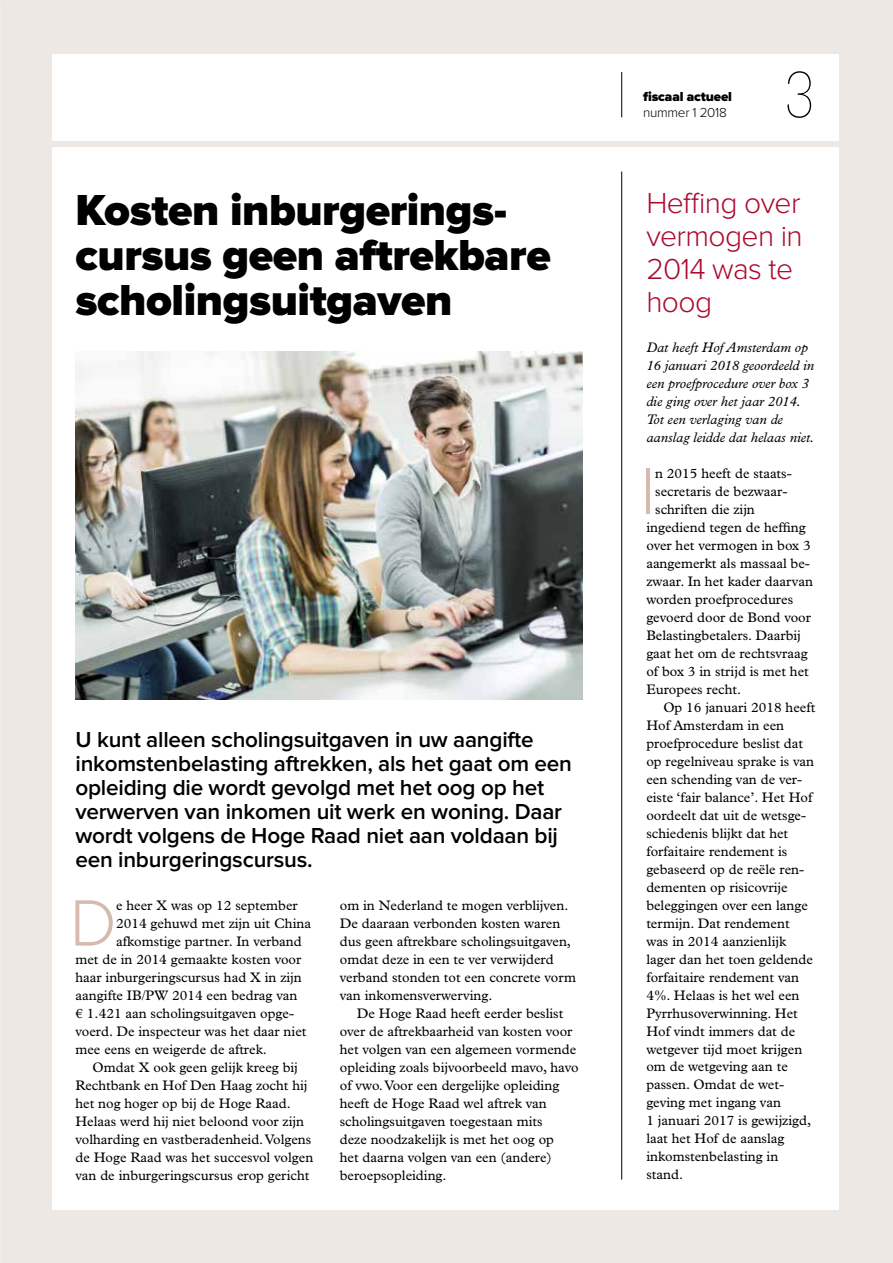
<style>
.page{position:relative;width:893px;height:1263px;background:#eee8e4}
.page>*{position:absolute;margin:0;border:0;box-sizing:border-box;transform-origin:0 0}
.t1{font:300 67.8px "Proxima Nova";color:#d6baae}
.t2{font:100 63px "Glypha LT Std";color:#000}
.t3{font:900 45px/45px "Proxima Nova";letter-spacing:-.01em;color:#000}
.t4{font:300 30px/33px "Proxima Nova";letter-spacing:-.02em;color:#aa0a2f}
.t5{font:600 22.5px/24px "Proxima Nova";letter-spacing:-.01em;color:#000}
.t6{font:13.8px/18px "Plantin Std";color:#000}
.t7{font:italic 13.8px/18px "Plantin Std";color:#000}
.t8{font:900 13.5px "Proxima Nova";letter-spacing:-.01em;color:#000}
.t9{font:300 13.5px "Proxima Nova";letter-spacing:-.02em;color:#000}
</style>
<div class="page">
<div style="left:52px;top:54px;width:787px;height:1156px;background:#fff"></div>
<div style="left:0;top:141px;width:892px;height:6px;background:#eee8e4"></div>
<img style="left:75px;top:351px;width:508px;height:348px">
<hr style="left:621px;top:72px;width:1px;height:45px;background:#000">
<hr style="left:621px;top:171px;width:1px;height:1008px;background:#000">
<h3 class="t3" style="left:75px;top:189px;width:477px">Kosten inburgerings&shy;cursus geen aftrekbare scholingsuitgaven</h3>
<p class="t5" style="left:75px;top:729px;width:498px">U kunt alleen scholingsuitgaven in uw aangifte inkomstenbelasting aftrekken, als het gaat om een opleiding die wordt gevolgd met het oog op het verwerven van inkomen uit werk en woning. Daar wordt volgens de Hoge Raad niet aan voldaan bij een inburgeringscursus.</p>
<h1 class="t1" style="left:70px;top:892px;width:48px">D</h1>
<p class="t6" style="left:116px;top:896px;width:183px">e heer X was op 12 september</p>
<p class="t6" style="left:340px;top:896px;width:238px">om in Nederland te mogen verblijven.<br>De daaraan verbonden kosten waren dus geen aftrekbare scholingsuitgaven, omdat deze in een te ver verwijderd verband stonden tot een concrete vorm van inkomensverwerving.</p>
<p class="t6" style="left:340px;top:1004px;width:240px;text-indent:17px">De Hoge Raad heeft eerder beslist over de aftrekbaarheid van kosten voor het volgen van een algemeen vormende opleiding zoals bijvoorbeeld mavo, havo of vwo. Voor een dergelijke opleiding heeft de Hoge Raad wel aftrek van scholingsuitgaven toegestaan mits<br>deze noodzakelijk is met het oog op<br>het daarna volgen van een (andere) beroepsopleiding.</p>
<p class="t6" style="left:116px;top:914px;width:196px">2014 gehuwd met zijn uit China</p>
<p class="t6" style="left:116px;top:932px;width:187px">afkomstige partner. In verband</p>
<p class="t6" style="left:75px;top:950px;width:227px">met de in 2014 gemaakte kosten voor</p>
<p class="t6" style="left:75px;top:968px;width:228px">haar inburgeringscursus had X in zijn</p>
<p class="t6" style="left:75px;top:986px;width:223px">aangifte IB/PW 2014 een bedrag van</p>
<p class="t6" style="left:75px;top:1004px;width:220px">€ 1.421 aan scholingsuitgaven opge-</p>
<p class="t6" style="left:75px;top:1022px;width:233px">voerd. De inspecteur was het daar niet</p>
<p class="t6" style="left:75px;top:1040px;width:193px">mee eens en weigerde de aftrek.</p>
<p class="t6" style="left:92px;top:1058px;width:207px">Omdat X ook geen gelijk kreeg bij</p>
<p class="t6" style="left:75px;top:1076px;width:234px">Rechtbank en Hof Den Haag zocht hij</p>
<p class="t6" style="left:75px;top:1094px;width:217px">het nog hoger op bij de Hoge Raad.</p>
<p class="t6" style="left:75px;top:1112px;width:230px">Helaas werd hij niet beloond voor zijn</p>
<p class="t6" style="left:75px;top:1130px;width:237px">volharding en vastberadenheid. Volgens</p>
<p class="t6" style="left:75px;top:1148px;width:239px">de Hoge Raad was het succesvol volgen</p>
<p class="t6" style="left:75px;top:1166px;width:235px">van de inburgeringscursus erop gericht</p>
<p class="t8" style="left:643px;top:90px;width:90px">fiscaal actueel</p>
<p class="t9" style="left:643px;top:107px;width:85px">nummer 1 2018</p>
<h2 class="t2" style="left:784px;top:58px;width:33px">3</h2>
<h3 class="t4" style="left:646px;top:188px;width:158px">Heffing over vermogen in<br>2014 was te hoog</h3>
<p class="t7" style="left:646px;top:338px;width:170px">Dat heeft Hof Amsterdam op<br>16 januari 2018 geoordeeld in een proefprocedure over box 3 die ging over het jaar 2014.<br>Tot een verlaging van de aanslag leidde dat helaas niet.</p>
<h1 class="t1" style="left:641px;top:460px;width:17px">I</h1>
<p class="t6" style="left:655px;top:464px;width:138px">n 2015 heeft de staats-</p>
<p class="t6" style="left:655px;top:482px;width:134px">secretaris de bezwaar-</p>
<p class="t6" style="left:655px;top:500px;width:101px">schriften die zijn</p>
<p class="t6" style="left:646px;top:518px;width:161px">ingediend tegen de heffing</p>
<p class="t6" style="left:646px;top:536px;width:166px">over het vermogen in box 3</p>
<p class="t6" style="left:646px;top:554px;width:165px">aangemerkt als massaal be-</p>
<p class="t6" style="left:646px;top:572px;width:168px">zwaar. In het kader daarvan</p>
<p class="t6" style="left:646px;top:590px;width:148px">worden proefprocedures</p>
<p class="t6" style="left:646px;top:608px;width:166px">gevoerd door de Bond voor</p>
<p class="t6" style="left:646px;top:626px;width:156px">Belastingbetalers. Daarbij</p>
<p class="t6" style="left:646px;top:644px;width:163px">gaat het om de rechtsvraag</p>
<p class="t6" style="left:646px;top:662px;width:164px">of box 3 in strijd is met het</p>
<p class="t6" style="left:646px;top:680px;width:96px">Europees recht.</p>
<p class="t6" style="left:663px;top:698px;width:154px">Op 16 januari 2018 heeft</p>
<p class="t6" style="left:646px;top:716px;width:139px">Hof Amsterdam in een</p>
<p class="t6" style="left:646px;top:734px;width:158px">proefprocedure beslist dat</p>
<p class="t6" style="left:646px;top:752px;width:169px">op regelniveau sprake is van</p>
<p class="t6" style="left:646px;top:770px;width:157px">een schending van de ver-</p>
<p class="t6" style="left:646px;top:788px;width:168px">eiste ‘fair balance’. Het Hof</p>
<p class="t6" style="left:646px;top:806px;width:161px">oordeelt dat uit de wetsge-</p>
<p class="t6" style="left:646px;top:824px;width:143px">schiedenis blijkt dat het</p>
<p class="t6" style="left:646px;top:842px;width:142px">forfaitaire rendement is</p>
<p class="t6" style="left:646px;top:860px;width:159px">gebaseerd op de reële ren-</p>
<p class="t6" style="left:646px;top:878px;width:143px">dementen op risicovrije</p>
<p class="t6" style="left:646px;top:896px;width:163px">beleggingen over een lange</p>
<p class="t6" style="left:646px;top:914px;width:145px">termijn. Dat rendement</p>
<p class="t6" style="left:646px;top:932px;width:141px">was in 2014 aanzienlijk</p>
<p class="t6" style="left:646px;top:950px;width:168px">lager dan het toen geldende</p>
<p class="t6" style="left:646px;top:968px;width:154px">forfaitaire rendement van</p>
<p class="t6" style="left:646px;top:986px;width:155px">4%. Helaas is het wel een</p>
<p class="t6" style="left:646px;top:1004px;width:153px">Pyrrhusoverwinning. Het</p>
<p class="t6" style="left:646px;top:1022px;width:150px">Hof vindt immers dat de</p>
<p class="t6" style="left:646px;top:1040px;width:157px">wetgever tijd moet krijgen</p>
<p class="t6" style="left:646px;top:1058px;width:143px">om de wetgeving aan te</p>
<p class="t6" style="left:646px;top:1076px;width:139px">passen. Omdat de wet-</p>
<p class="t6" style="left:646px;top:1094px;width:136px">geving met ingang van</p>
<p class="t6" style="left:646px;top:1112px;width:166px">1 januari 2017 is gewijzigd,</p>
<p class="t6" style="left:646px;top:1130px;width:140px">laat het Hof de aanslag</p>
<p class="t6" style="left:646px;top:1148px;width:133px">inkomstenbelasting in</p>
<p class="t6" style="left:646px;top:1166px;width:38px">stand.</p>
</div>
